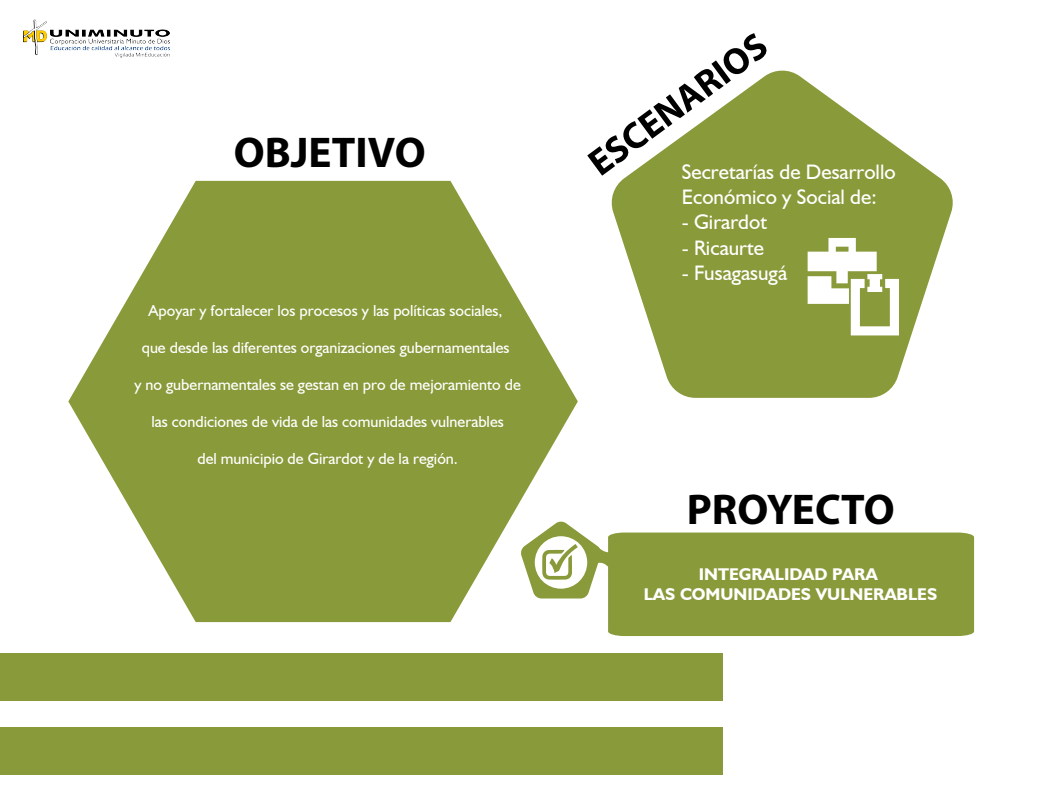
<style>
.page{position:relative;width:1044px;height:792px;background:#fff}
.page>*{position:absolute;margin:0;border:0;box-sizing:border-box;transform-origin:0 0}
.t1{font:700 43.2px "Myriad Pro";color:#000}
.t2{font:700 37.3px "Myriad Pro";color:#000}
.t3{font:21px/25.2px "Humanist 521 BT";color:#fff}
.t4{font:700 17px/20.4px "Humanist 521 BT";color:#fff;text-align:center}
.t5{font:16px "Humanist 521 BT";color:#fff}
</style>
<div class="page">
<div style="left:1px;top:727px;width:722px;height:47px;background:#889a39"></div>
<div style="left:1px;top:653px;width:722px;height:47px;background:#889a39"></div>
<svg style="left:611px;top:70px;width:342px;height:328px;fill:#889a39"></svg>
<svg style="left:68px;top:181px;width:510px;height:441px;fill:#889a39"></svg>
<div style="left:608px;top:533px;width:366px;height:103px;background:#889a39"></div>
<svg style="left:520px;top:521px;width:97px;height:77px"></svg>
<img style="left:23px;top:20px;width:147px;height:37px">
<svg style="left:808px;top:238px;width:91px;height:97px"></svg>
<h1 class="t1" style="left:234px;top:124px;width:194px">OBJETIVO</h1>
<p class="t5" style="left:149px;top:301px;width:355px">Apoyar y fortalecer los procesos y las políticas sociales,</p>
<p class="t5" style="left:142px;top:338px;width:369px">que desde las diferentes organizaciones gubernamentales</p>
<p class="t5" style="left:134px;top:375px;width:388px">y no gubernamentales se gestan en pro de mejoramiento de</p>
<p class="t5" style="left:152px;top:412px;width:354px">las condiciones de vida de las comunidades vulnerables</p>
<p class="t5" style="left:197px;top:449px;width:262px">del municipio de Girardot y de la región.</p>
<h2 class="t2" style="left:578px;top:147px;width:213px;rotate:-36deg">ESCENARIOS</h2>
<h3 class="t3" style="left:682px;top:159px;width:216px">Secretarías de Desarrollo<br>Económico y Social de:</h3>
<h3 class="t3" style="left:682px;top:209px;width:87px">- Girardot</h3>
<h3 class="t3" style="left:682px;top:234px;width:84px">- Ricaurte</h3>
<h3 class="t3" style="left:682px;top:260px;width:107px">- Fusagasugá</h3>
<h1 class="t1" style="left:687px;top:481px;width:209px">PROYECTO</h1>
<p class="t4" style="left:644px;top:563px;width:295px">INTEGRALIDAD PARA<br>LAS COMUNIDADES VULNERABLES</p>
</div>
